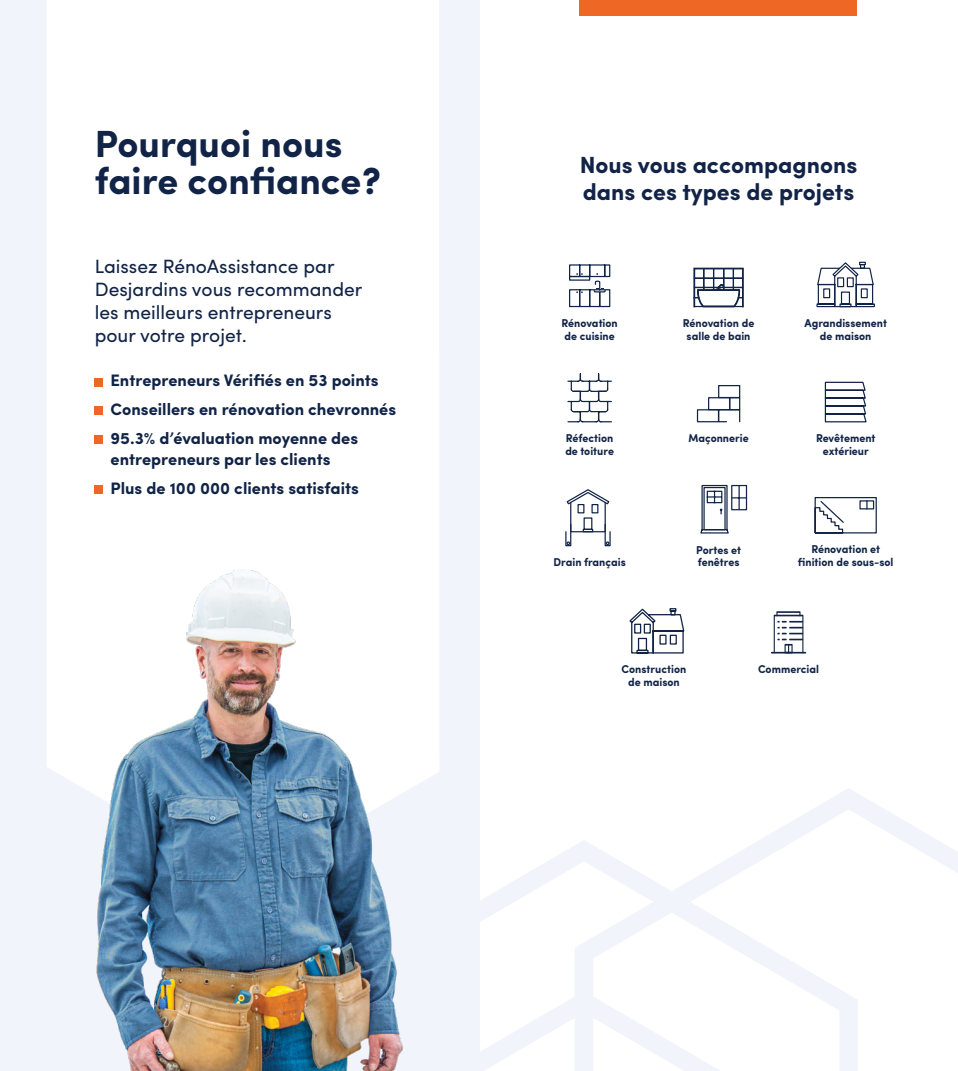
<style>
.page{position:relative;width:958px;height:1071px;background:#fff}
.page>*{position:absolute;margin:0;border:0;box-sizing:border-box;transform-origin:0 0}
.t1{font:700 37.98px/36.4px "Sofia Pro";color:#112447}
.t2{font:700 23.45px/27.3px "Sofia Pro";color:#112447}
.t3{font:19.25px/22.8px "Sofia Pro";color:#112447}
.t4{font:700 16.62px/28.9px "Sofia Pro";color:#112447}
.t5{font:700 11.38px/12.6px "Sofia Pro";color:#112447;text-align:center;scale:.96 1}
</style>
<div class="page">
<div style="left:0;top:0;width:479px;height:1071px;background:#f1f5fb"></div>
<div style="left:47px;top:0;width:392px;height:547px;background:#fff"></div>
<div style="left:95px;top:378px;width:8px;height:8px;background:#ef6725"></div>
<div style="left:95px;top:407px;width:8px;height:8px;background:#ef6725"></div>
<div style="left:95px;top:436px;width:8px;height:8px;background:#ef6725"></div>
<div style="left:95px;top:486px;width:8px;height:8px;background:#ef6725"></div>
<img style="left:47px;top:547px;width:433px;height:524px">
<svg style="left:780px;top:788px;width:178px;height:85px"></svg>
<svg style="left:479px;top:829px;width:388px;height:242px"></svg>
<div style="left:580px;top:0;width:277px;height:16px;background:#ef6725"></div>
<svg style="left:693px;top:268px;width:51px;height:40px"></svg>
<hr style="left:694px;top:306px;width:49px;height:1px;background:#112447">
<svg style="left:700px;top:484px;width:47px;height:50px"></svg>
<svg style="left:629px;top:608px;width:56px;height:46px"></svg>
<svg style="left:816px;top:261px;width:59px;height:47px"></svg>
<svg style="left:567px;top:373px;width:45px;height:50px"></svg>
<svg style="left:814px;top:497px;width:63px;height:37px"></svg>
<svg style="left:824px;top:381px;width:43px;height:42px"></svg>
<svg style="left:569px;top:264px;width:42px;height:44px"></svg>
<svg style="left:565px;top:489px;width:46px;height:58px"></svg>
<div style="left:718px;top:385px;width:22px;height:13px;border:1px solid #112447"></div>
<div style="left:708px;top:397px;width:22px;height:13px;border:1px solid #112447"></div>
<svg style="left:717px;top:409px;width:24px;height:14px"></svg>
<div style="left:697px;top:409px;width:22px;height:13px;border:1px solid #112447"></div>
<div style="left:729px;top:397px;width:11px;height:13px;border:1px solid #112447"></div>
<hr style="left:771px;top:652px;width:35px;height:2px;background:#112447">
<svg style="left:773px;top:611px;width:30px;height:43px"></svg>
<h1 class="t1" style="left:95px;top:123px;width:287px">Pourquoi nous faire confiance ?</h1>
<h3 class="t3" style="left:95px;top:254px;width:269px">Laissez RénoAssistance par<br>Desjardins vous recommander les meilleurs entrepreneurs pour votre projet.</h3>
<h3 class="t4" style="left:111px;top:365px;width:287px">Entrepreneurs Vérifiés en 53 points<br>Conseillers en rénovation chevronnés<br>95.3% d’évaluation moyenne des</h3>
<h3 class="t4" style="left:111px;top:444px;width:250px">entrepreneurs par les clients<br>Plus de 100 000 clients satisfaits</h3>
<h2 class="t2" style="left:580px;top:149px;width:279px">Nous vous accompagnons dans ces types de projets</h2>
<p class="t5" style="left:561px;top:316px;width:60px;text-align:left">Rénovation de cuisine</p>
<p class="t5" style="left:565px;top:431px;width:52px;text-align:left">Réfection de toiture</p>
<p class="t5" style="left:553px;top:555px;width:77px">Drain français</p>
<p class="t5" style="left:683px;top:316px;width:76px">Rénovation de salle de bain</p>
<p class="t5" style="left:804px;top:316px;width:87px">Agrandissement de maison</p>
<p class="t5" style="left:688px;top:431px;width:64px">Maçonnerie</p>
<p class="t5" style="left:816px;top:431px;width:64px">Revêtement extérieur</p>
<p class="t5" style="left:696px;top:543px;width:48px;text-align:left">Portes et fenêtres</p>
<p class="t5" style="left:798px;top:542px;width:101px">Rénovation et finition de sous-sol</p>
<p class="t5" style="left:621px;top:662px;width:69px">Construction de maison</p>
<p class="t5" style="left:758px;top:662px;width:65px">Commercial</p>
</div>
